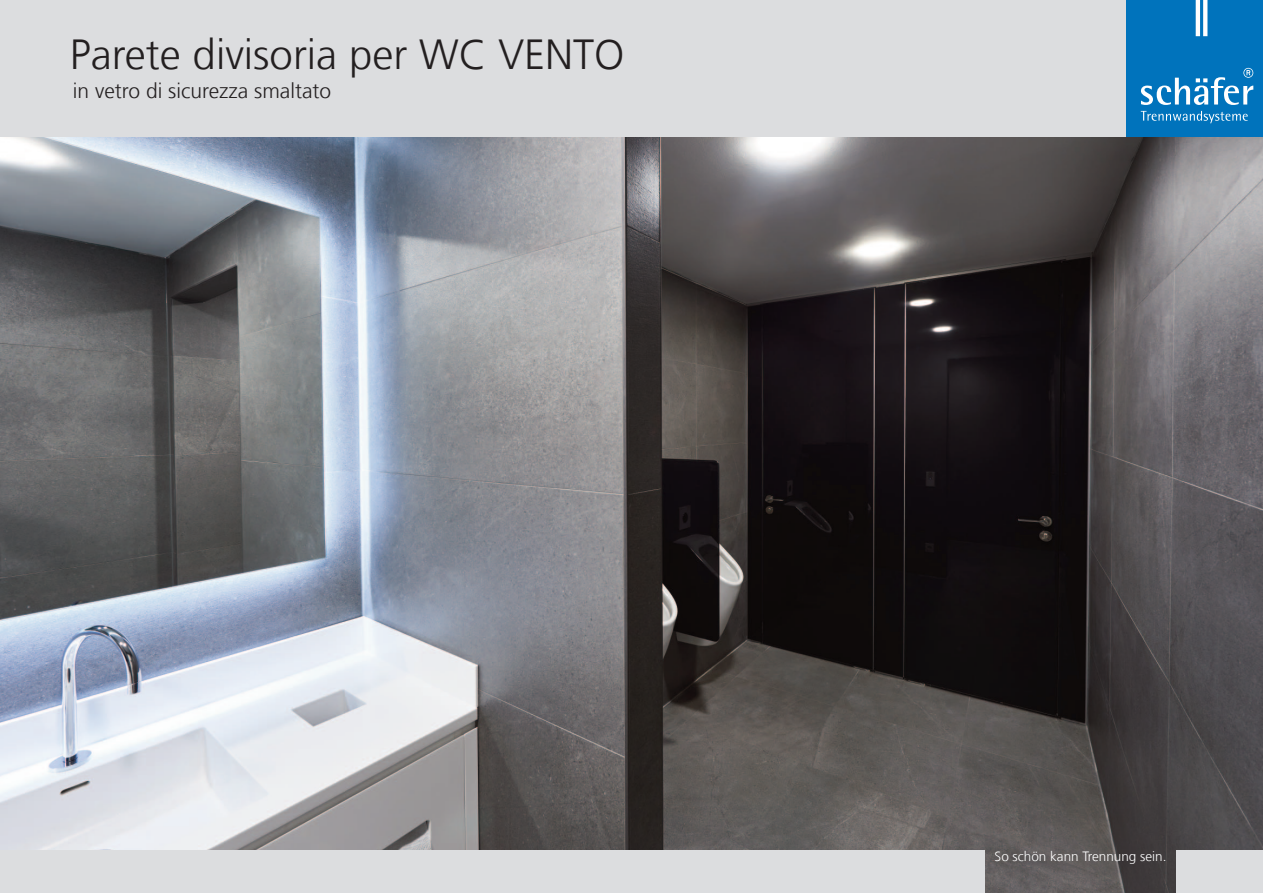
<style>
.page{position:relative;width:1263px;height:893px;background:#fff}
.page>*{position:absolute;margin:0;border:0;box-sizing:border-box;transform-origin:0 0}
.t1{font:300 42px "Frutiger LT Com";color:#231f20}
.t2{font:300 21px "Frutiger LT Com";color:#231f20}
.t3{font:300 13.5px "Frutiger LT Com";color:#fff}
</style>
<div class="page">
<img style="left:0;top:136px;width:1263px;height:757px">
<div style="left:0;top:0;width:1129px;height:136px;background:#dcdddf"></div>
<div style="left:1127px;top:0;width:136px;height:136px;background:#0073bc"></div>
<svg style="left:1141px;top:111px;width:107px;height:12px"></svg>
<hr style="left:1196px;top:0;width:4px;height:36px;background:#fff">
<svg style="left:1203px;top:0;width:4px;height:36px"></svg>
<svg style="left:1141px;top:68px;width:112px;height:37px"></svg>
<div style="left:0;top:850px;width:985px;height:43px;background:#dcdddf"></div>
<div style="left:1176px;top:850px;width:87px;height:43px;background:#dcdddf"></div>
<p class="t1" style="left:70px;top:37px;width:556px">Parete divisoria per WC VENTO</p>
<p class="t2" style="left:73px;top:82px;width:260px">in vetro di sicurezza smaltato</p>
<p class="t3" style="left:995px;top:851px;width:173px">So schön kann Trennung sein.</p>
</div>
